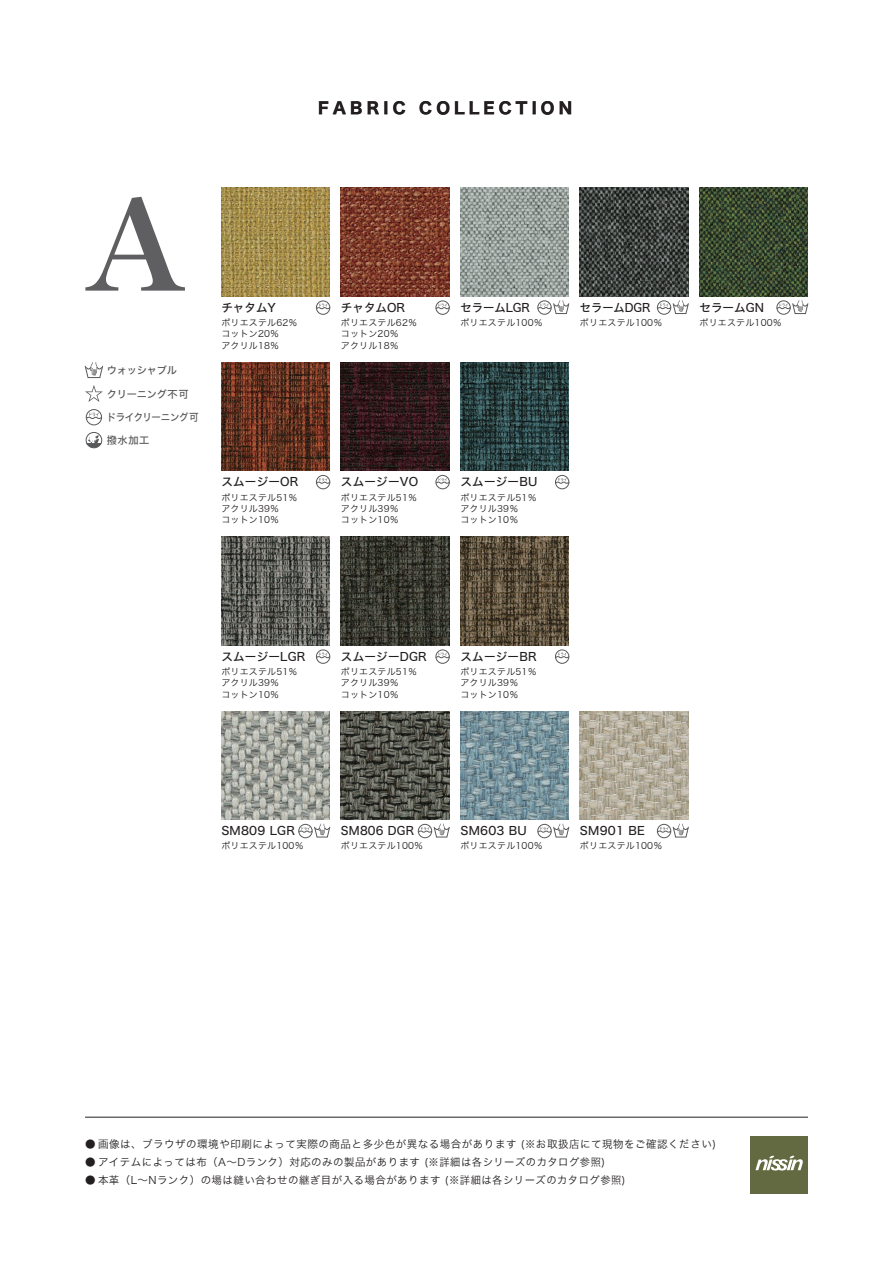
<style>
.page{position:relative;width:893px;height:1263px;background:#fff}
.page>*{position:absolute;margin:0;border:0;box-sizing:border-box;transform-origin:0 0}
.t1{font:120px "Hiragino Min W7 90 msp RKSJ H";color:#5f5f62}
.t2{font:15.9px "Hiragino Kaku W7 90 msp RKSJ H";letter-spacing:.26em;color:#231f20}
.t3{font:11.55px "Hiragino Kaku W5 90 msp RKSJ H";letter-spacing:.02em;color:#231f20}
.t4{font:11.55px "Hiragino Kaku W5 90 msp RKSJ H";color:#231f20}
.t5{font:10.5px "Hiragino Kaku W3 90 msp RKSJ H";letter-spacing:.05em;color:#231f20}
.t6{font:10.2px "Hiragino Kaku W5 90 msp RKSJ H";letter-spacing:-.02em;color:#57585a}
.t7{font:10.2px "Hiragino Kaku W5 90 msp RKSJ H";letter-spacing:-.05em;color:#57585a;scale:.93 1}
.t8{font:9px/11.2px "Hiragino Kaku W3 90 msp RKSJ H";letter-spacing:.02em;color:#231f20}
</style>
<div class="page">
<img style="left:341px;top:362px;width:108px;height:109px">
<img style="left:221px;top:362px;width:109px;height:109px">
<img style="left:460px;top:362px;width:109px;height:109px">
<img style="left:221px;top:537px;width:109px;height:108px">
<img style="left:580px;top:711px;width:108px;height:109px">
<img style="left:460px;top:711px;width:109px;height:109px">
<img style="left:341px;top:711px;width:108px;height:109px">
<img style="left:221px;top:711px;width:109px;height:109px">
<img style="left:460px;top:537px;width:109px;height:108px">
<img style="left:341px;top:537px;width:108px;height:108px">
<img style="left:221px;top:188px;width:109px;height:108px">
<img style="left:341px;top:188px;width:108px;height:108px">
<img style="left:580px;top:188px;width:108px;height:108px">
<img style="left:699px;top:188px;width:109px;height:108px">
<img style="left:460px;top:188px;width:109px;height:108px">
<div style="left:316px;top:649px;width:14px;height:15px;border:1px solid #57585a;border-radius:50%"></div>
<svg style="left:316px;top:652px;width:15px;height:6px"></svg>
<div style="left:555px;top:475px;width:14px;height:14px;border:1px solid #57585a;border-radius:50%"></div>
<svg style="left:555px;top:478px;width:15px;height:6px"></svg>
<div style="left:436px;top:475px;width:14px;height:14px;border:1px solid #57585a;border-radius:50%"></div>
<svg style="left:435px;top:478px;width:15px;height:6px"></svg>
<div style="left:316px;top:475px;width:14px;height:14px;border:1px solid #57585a;border-radius:50%"></div>
<svg style="left:316px;top:478px;width:15px;height:6px"></svg>
<div style="left:316px;top:301px;width:14px;height:14px;border:1px solid #57585a;border-radius:50%"></div>
<svg style="left:316px;top:304px;width:15px;height:5px"></svg>
<div style="left:436px;top:301px;width:14px;height:14px;border:1px solid #57585a;border-radius:50%"></div>
<svg style="left:435px;top:304px;width:15px;height:5px"></svg>
<svg style="left:298px;top:824px;width:33px;height:14px"></svg>
<svg style="left:657px;top:824px;width:32px;height:14px"></svg>
<div style="left:537px;top:300px;width:15px;height:15px;border:1px solid #57585a;border-radius:50%"></div>
<svg style="left:537px;top:300px;width:33px;height:14px"></svg>
<div style="left:657px;top:300px;width:14px;height:15px;border:1px solid #57585a;border-radius:50%"></div>
<svg style="left:657px;top:300px;width:32px;height:14px"></svg>
<div style="left:776px;top:300px;width:15px;height:15px;border:1px solid #57585a;border-radius:50%"></div>
<svg style="left:776px;top:300px;width:33px;height:14px"></svg>
<svg style="left:418px;top:824px;width:32px;height:14px"></svg>
<svg style="left:537px;top:824px;width:33px;height:14px"></svg>
<div style="left:555px;top:649px;width:14px;height:15px;border:1px solid #57585a;border-radius:50%"></div>
<svg style="left:555px;top:652px;width:15px;height:6px"></svg>
<div style="left:436px;top:649px;width:14px;height:15px;border:1px solid #57585a;border-radius:50%"></div>
<svg style="left:435px;top:652px;width:15px;height:6px"></svg>
<svg style="left:85px;top:432px;width:18px;height:17px"></svg>
<svg style="left:84px;top:362px;width:19px;height:16px"></svg>
<svg style="left:85px;top:385px;width:18px;height:17px"></svg>
<div style="left:86px;top:409px;width:16px;height:16px;border:1px solid #57585a;border-radius:50%"></div>
<svg style="left:86px;top:413px;width:16px;height:6px"></svg>
<hr style="left:85px;top:1117px;width:723px;height:1px;background:#231f20">
<div style="left:750px;top:1136px;width:58px;height:57px;background:#636940"></div>
<svg style="left:755px;top:1155px;width:48px;height:15px"></svg>
<h2 class="t2" style="left:318px;top:100px;width:256px">FABRIC COLLECTION</h2>
<h1 class="t1" style="left:84px;top:185px;width:103px">A</h1>
<p class="t6" style="left:107px;top:365px;width:72px">ウォッシャブル</p>
<p class="t6" style="left:107px;top:389px;width:83px">クリーニング不可</p>
<p class="t7" style="left:107px;top:412px;width:100px">ドライクリーニング可</p>
<p class="t6" style="left:107px;top:435px;width:44px">撥水加工</p>
<p class="t3" style="left:221px;top:301px;width:56px">チャタムY</p>
<p class="t8" style="left:221px;top:317px;width:78px">ポリエステル62％コットン20％<br>アクリル18％</p>
<p class="t3" style="left:341px;top:301px;width:66px">チャタムOR</p>
<p class="t4" style="left:460px;top:301px;width:71px">セラームLGR</p>
<p class="t4" style="left:580px;top:301px;width:72px">セラームDGR</p>
<p class="t3" style="left:699px;top:301px;width:66px">セラームGN</p>
<p class="t8" style="left:341px;top:317px;width:78px">ポリエステル62％コットン20％<br>アクリル18％</p>
<p class="t8" style="left:460px;top:317px;width:84px">ポリエステル100％</p>
<p class="t8" style="left:580px;top:317px;width:84px">ポリエステル100％</p>
<p class="t8" style="left:699px;top:317px;width:84px">ポリエステル100％</p>
<p class="t3" style="left:221px;top:476px;width:79px">スムージーOR</p>
<p class="t3" style="left:341px;top:476px;width:79px">スムージーVO</p>
<p class="t3" style="left:460px;top:476px;width:78px">スムージーBU</p>
<p class="t8" style="left:221px;top:492px;width:78px">ポリエステル51％アクリル39％<br>コットン10％</p>
<p class="t8" style="left:341px;top:492px;width:78px">ポリエステル51％アクリル39％<br>コットン10％</p>
<p class="t8" style="left:460px;top:492px;width:78px">ポリエステル51％アクリル39％<br>コットン10％</p>
<p class="t3" style="left:221px;top:650px;width:86px">スムージーLGR</p>
<p class="t8" style="left:221px;top:666px;width:78px">ポリエステル51％アクリル39％<br>コットン10％</p>
<p class="t3" style="left:341px;top:650px;width:88px">スムージーDGR</p>
<p class="t3" style="left:460px;top:650px;width:78px">スムージーBR</p>
<p class="t8" style="left:341px;top:666px;width:78px">ポリエステル51％アクリル39％<br>コットン10％</p>
<p class="t8" style="left:460px;top:666px;width:78px">ポリエステル51％アクリル39％<br>コットン10％</p>
<p class="t3" style="left:221px;top:825px;width:75px">SM809 LGR</p>
<p class="t8" style="left:221px;top:841px;width:84px">ポリエステル100％</p>
<p class="t3" style="left:341px;top:825px;width:75px">SM806 DGR</p>
<p class="t8" style="left:341px;top:841px;width:84px">ポリエステル100％</p>
<p class="t3" style="left:460px;top:825px;width:68px">SM603 BU</p>
<p class="t8" style="left:460px;top:841px;width:84px">ポリエステル100％</p>
<p class="t3" style="left:580px;top:825px;width:66px">SM901 BE</p>
<p class="t8" style="left:580px;top:841px;width:84px">ポリエステル100％</p>
<p class="t5" style="left:85px;top:1138px;width:632px">● 画像は、ブラウザの環境や印刷によって実際の商品と多少色が異なる場合があります (※お取扱店にて現物をご確認ください)</p>
<p class="t5" style="left:85px;top:1156px;width:522px">● アイテムによっては布（A～Dランク）対応のみの製品があります (※詳細は各シリーズのカタログ参照)</p>
<p class="t5" style="left:85px;top:1174px;width:542px">● 本革（L～Nランク）の場は縫い合わせの継ぎ目が入る場合があります (※詳細は各シリーズのカタログ参照)</p>
</div>
